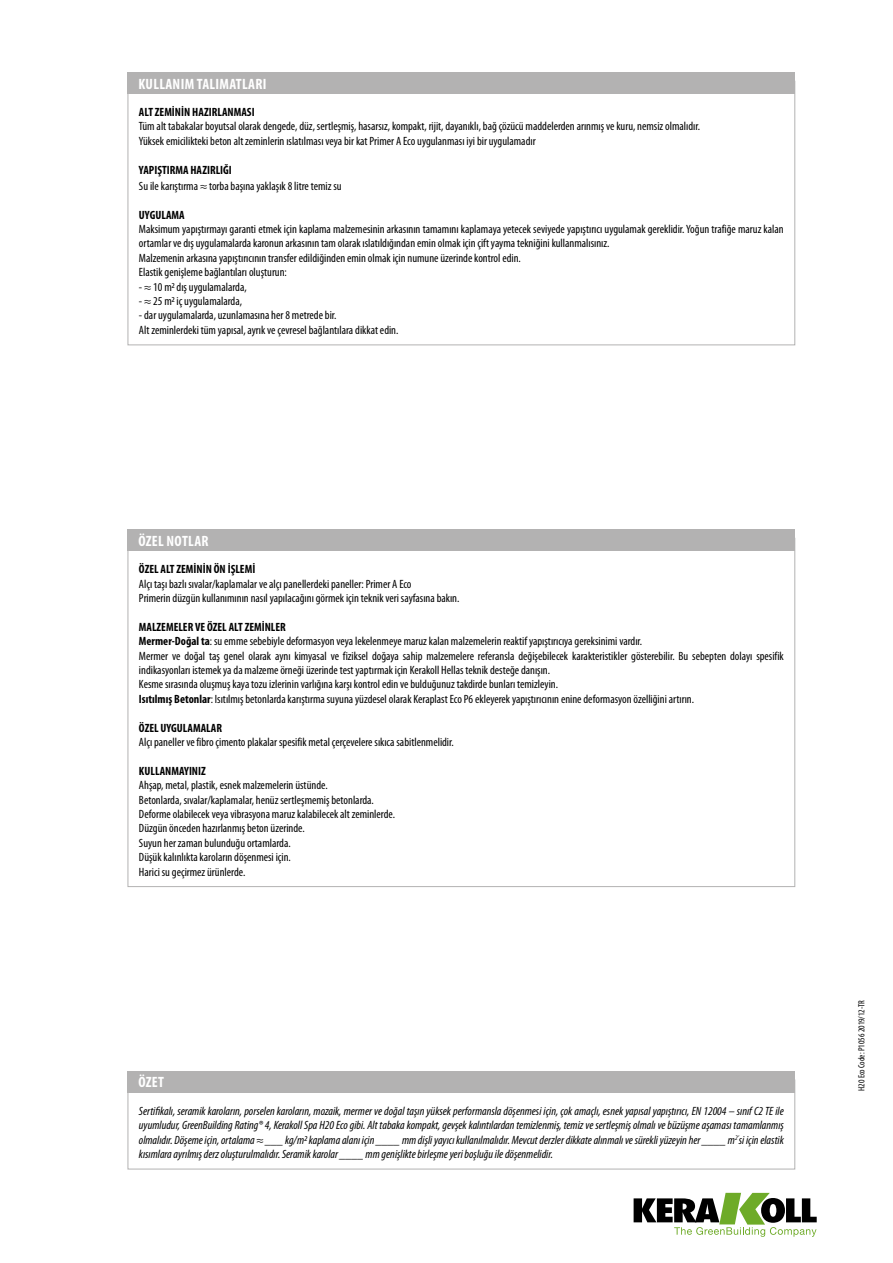
<style>
.page{position:relative;width:893px;height:1263px;background:#fff}
.page>*{position:absolute;margin:0;border:0;box-sizing:border-box;transform-origin:0 0}
.t1{font:700 condensed 15px "Myriad Pro";letter-spacing:.02em;color:#fff}
.t2{font:condensed 12px/14.4px "Myriad Pro";color:#000}
.t3{font:italic condensed 12px/14.4px "Myriad Pro";color:#000;text-align:justify}
.t4{font:700 condensed 12px "Myriad Pro";color:#000}
.t5{font:condensed 9px "Myriad Pro";color:#000}
.s1{font-weight:700}
</style>
<div class="page">
<svg style="left:634px;top:1193px;width:183px;height:44px"></svg>
<div style="left:128px;top:72px;width:667px;height:22px;background:#b3b2b2"></div>
<div style="left:128px;top:529px;width:667px;height:22px;background:#b3b2b2"></div>
<div style="left:128px;top:1079px;width:667px;height:90px;border:1px solid #b3b2b2"></div>
<div style="left:128px;top:1071px;width:667px;height:21px;background:#b3b2b2"></div>
<p class="t1" style="left:138px;top:75px;width:130px">KULLANIM TALIMATLARI</p>
<p class="t4" style="left:139px;top:105px;width:117px">ALT ZEMİNİN HAZIRLANMASI</p>
<p class="t2" style="left:139px;top:120px;width:563px">Tüm alt tabakalar boyutsal olarak dengede, düz, sertleşmiş, hasarsız, kompakt, rijit, dayanıklı, bağ çözücü maddelerden arınmış ve kuru, nemsiz olmalıdır.<br>Yüksek emicilikteki beton alt zeminlerin ıslatılması veya bir kat Primer A Eco uygulanması iyi bir uygulamadır</p>
<p class="t4" style="left:139px;top:163px;width:94px">YAPIŞTIRMA HAZIRLIĞI</p>
<p class="t2" style="left:139px;top:179px;width:204px">Su ile karıştırma ≈ torba başına yaklaşık 8 litre temiz su</p>
<p class="t4" style="left:139px;top:208px;width:47px">UYGULAMA</p>
<p class="t2" style="left:139px;top:222px;width:646px">Maksimum yapıştırmayı garanti etmek için kaplama malzemesinin arkasının tamamını kaplamaya yetecek seviyede yapıştırıcı uygulamak gereklidir. Yoğun trafiğe maruz kalan ortamlar ve dış uygulamalarda karonun arkasının tam olarak ıslatıldığından emin olmak için çift yayma tekniğini kullanmalısınız.<br>Malzemenin arkasına yapıştırıcının transfer edildiğinden emin olmak için numune üzerinde kontrol edin.<br>Elastik genişleme bağlantıları oluşturun:</p>
<p class="t2" style="left:139px;top:280px;width:109px">- ≈ 10 m2 dış uygulamalarda,</p>
<p class="t2" style="left:139px;top:294px;width:105px">- ≈ 25 m2 iç uygulamalarda,</p>
<p class="t2" style="left:139px;top:309px;width:261px">- dar uygulamalarda, uzunlamasına her 8 metrede bir.<br>Alt zeminlerdeki tüm yapısal, ayrık ve çevresel bağlantılara dikkat edin.</p>
<p class="t1" style="left:138px;top:532px;width:72px">ÖZEL NOTLAR</p>
<p class="t4" style="left:139px;top:562px;width:118px">ÖZEL ALT ZEMİNİN ÖN İŞLEMİ</p>
<p class="t2" style="left:139px;top:577px;width:322px">Alçı taşı bazlı sıvalar/kaplamalar ve alçı panellerdeki paneller: Primer A Eco<br>Primerin düzgün kullanımının nasıl yapılacağını görmek için teknik veri sayfasına bakın.</p>
<p class="t2" style="left:139px;top:620px;width:646px"><span class="s1">MALZEMELER VE ÖZEL ALT ZEMİNLER<br>Mermer-Doğal ta</span>: su emme sebebiyle deformasyon veya lekelenmeye maruz kalan malzemelerin reaktif yapıştırıcıya gereksinimi vardır.<br>Mermer ve doğal taş genel olarak aynı kimyasal ve fiziksel doğaya sahip malzemelere referansla değişebilecek karakteristikler gösterebilir. Bu sebepten dolayı spesifik indikasyonları istemek ya da malzeme örneği üzerinde test yaptırmak için Kerakoll Hellas teknik desteğe danışın.<br>Kesme sırasında oluşmuş kaya tozu izlerinin varlığına karşı kontrol edin ve bulduğunuz takdirde bunları temizleyin.<br><span class="s1">Isıtılmış Betonlar</span>: Isıtılmış betonlarda karıştırma suyuna yüzdesel olarak Keraplast Eco P6 ekleyerek yapıştırıcının enine deformasyon özelliğini artırın.</p>
<p class="t4" style="left:139px;top:721px;width:85px">ÖZEL UYGULAMALAR</p>
<p class="t2" style="left:139px;top:735px;width:316px">Alçı paneller ve fibro çimento plakalar spesifik metal çerçevelere sıkıca sabitlenmelidir.</p>
<p class="t4" style="left:139px;top:764px;width:68px">KULLANMAYINIZ</p>
<p class="t2" style="left:139px;top:778px;width:258px">Ahşap, metal, plastik, esnek malzemelerin üstünde.<br>Betonlarda, sıvalar/kaplamalar, henüz sertleşmemiş betonlarda.<br>Deforme olabilecek veya vibrasyona maruz kalabilecek alt zeminlerde.<br>Düzgün önceden hazırlanmış beton üzerinde.<br>Suyun her zaman bulunduğu ortamlarda.<br>Düşük kalınlıkta karoların döşenmesi için.<br>Harici su geçirmez ürünlerde.</p>
<p class="t1" style="left:138px;top:1074px;width:27px">ÖZET</p>
<p class="t3" style="left:139px;top:1104px;width:646px">Sertifikalı, seramik karoların, porselen karoların, mozaik, mermer ve doğal taşın yüksek performansla döşenmesi için, çok amaçlı, esnek yapısal yapıştırıcı, EN 12004 – sınıf C2 TE ile uyumludur, GreenBuilding Rating® 4, Kerakoll Spa H20 Eco gibi. Alt tabaka kompakt, gevşek kalıntılardan temizlenmiş, temiz ve sertleşmiş olmalı ve büzüşme aşaması tamamlanmış olmalıdır. Döşeme için, ortalama ≈ ___ kg/m2 kaplama alanı için ____ mm dişli yayıcı kullanılmalıdır. Mevcut derzler dikkate alınmalı ve sürekli yüzeyin her ____ m<sup>2’</sup>si için elastik kısımlara ayrılmış derz oluşturulmalıdır. Seramik karolar ____ mm genişlikte birleşme yeri boşluğu ile döşenmelidir.</p>
<p class="t5" style="left:856px;top:1091px;width:92px;rotate:-90deg">H20 Eco Code: P1056 2019/12-TR</p>
</div>
